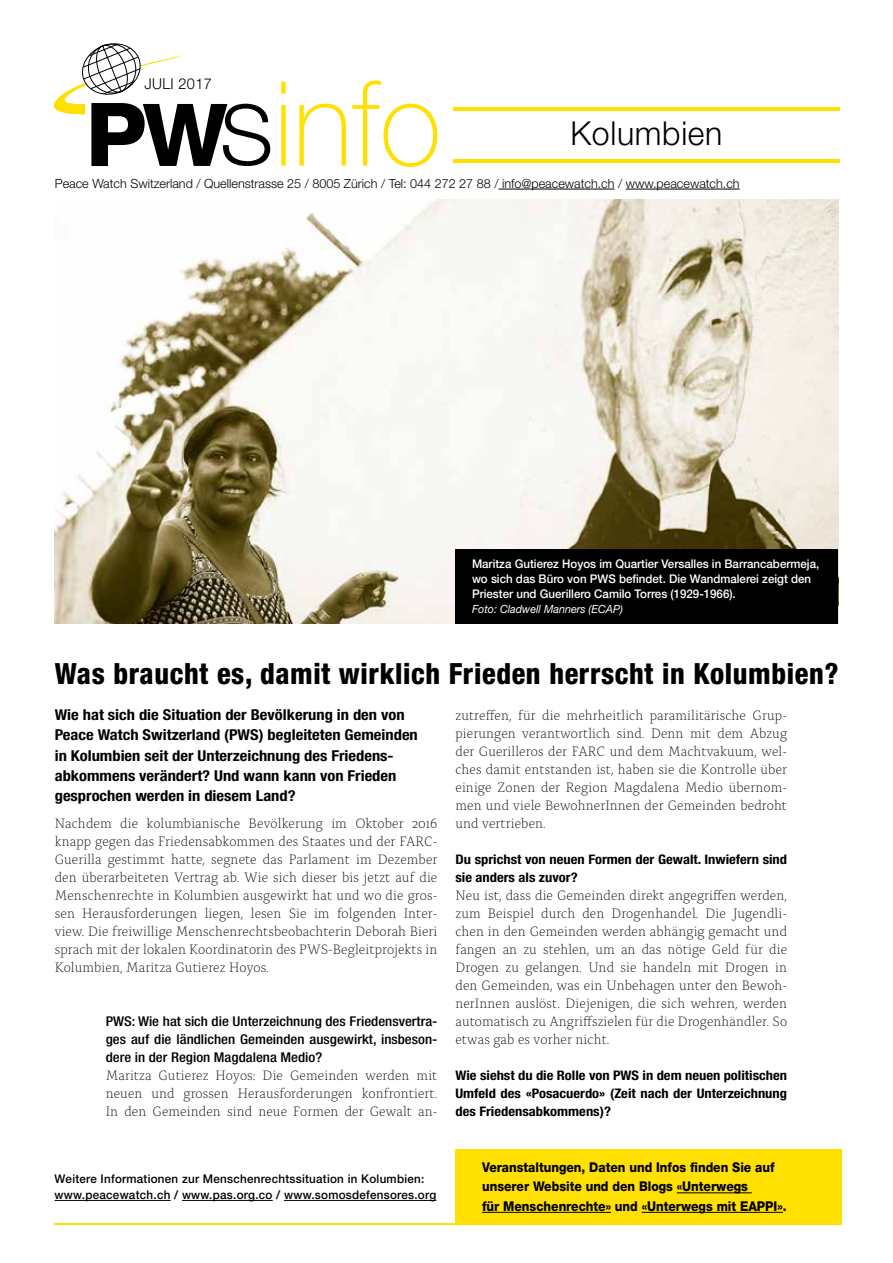
<style>
.page{position:relative;width:893px;height:1263px;background:#fff}
.page>*{position:absolute;margin:0;border:0;box-sizing:border-box;transform-origin:0 0}
.t1{font:300 33px "Helvetica Neue LT";letter-spacing:.02em;color:#000}
.t2{font:800 condensed 29.25px "Helvetica Neue LT";letter-spacing:.02em;color:#000}
.t3{font:700 condensed 15px/20.2px "Helvetica Neue LT";color:#000;scale:1.1 1}
.t4{font:300 15px "Helvetica Neue LT";letter-spacing:.02em;color:#000}
.t5{font:300 14.25px/18px "Alda OTCEV";letter-spacing:.005em;color:#000;text-align:justify;scale:.96 1}
.t6{font:500 condensed 13.5px/18px "Helvetica Neue LT";color:#000;text-align:justify;scale:1.1 1}
.t7{font:800 13.5px/19.5px "Helvetica Neue LT";color:#000;scale:.9 1}
.t8{font:700 condensed 13.2px/18px "Helvetica Neue LT";color:#000;scale:1.1 1}
.t9{font:300 12.6px "Helvetica Neue LT";color:#000}
.t10{font:500 12px/15px "Helvetica Neue LT";color:#fff;scale:.96 1}
.t11{font:500 12px/16.5px "Helvetica Neue LT";letter-spacing:.02em;color:#000}
.t12{font:italic 11.25px "Helvetica Neue LT";color:#fff;scale:.96 1}
</style>
<div class="page">
<img style="left:54px;top:200px;width:785px;height:424px">
<div style="left:455px;top:1149px;width:386px;height:76px;background:#ffe000"></div>
<hr style="left:55px;top:1223px;width:786px;height:2px;background:#ffe000">
<hr style="left:55px;top:1200px;width:116px;height:1px;background:#000">
<hr style="left:182px;top:1200px;width:91px;height:1px;background:#000">
<hr style="left:284px;top:1200px;width:152px;height:1px;background:#000">
<div style="left:455px;top:549px;width:383px;height:75px;background:#000"></div>
<svg style="left:281px;top:81px;width:156px;height:86px"></svg>
<svg style="left:54px;top:43px;width:216px;height:123px"></svg>
<hr style="left:677px;top:1192px;width:75px;height:1px;background:#000">
<hr style="left:482px;top:1212px;width:129px;height:1px;background:#000">
<hr style="left:642px;top:1212px;width:141px;height:1px;background:#000">
<hr style="left:453px;top:160px;width:387px;height:3px;background:#ffe000">
<hr style="left:453px;top:107px;width:387px;height:3px;background:#ffe000">
<hr style="left:498px;top:189px;width:117px;height:1px;background:#000">
<hr style="left:626px;top:189px;width:114px;height:1px;background:#000">
<p class="t4" style="left:145px;top:75px;width:69px">JULI 2017</p>
<h1 class="t1" style="left:570px;top:113px;width:154px">Kolumbien</h1>
<p class="t9" style="left:55px;top:176px;width:686px">Peace Watch Switzerland / Quellenstrasse 25 / 8005 Zürich / Tel: 044 272 27 88 / info@peacewatch.ch / www.peacewatch.ch</p>
<p class="t10" style="left:472px;top:556px;width:363px">Maritza Gutierez Hoyos im Quartier Versalles in Barrancabermeja, wo sich das Büro von PWS befindet. Die Wandmalerei zeigt den<br>Priester und Guerillero Camilo Torres (1929-1966).</p>
<p class="t12" style="left:472px;top:603px;width:159px">Foto: Cladwell Manners (ECAP)</p>
<h2 class="t2" style="left:55px;top:655px;width:785px">Was braucht es, damit wirklich Frieden herrscht in Kolumbien?</h2>
<p class="t3" style="left:55px;top:704px;width:332px">Wie hat sich die Situation der Bevölkerung in den von Peace Watch Switzerland (PWS) begleiteten Gemeinden in Kolumbien seit der Unterzeichnung des Friedens&shy;abkommens verändert? Und wann kann von Frieden gesprochen werden in diesem Land?</p>
<p class="t5" style="left:55px;top:813px;width:400px">Nachdem die kolumbianische Bevölkerung im Oktober 2016 knapp gegen das Friedensabkommen des Staates und der FARC-Guerilla gestimmt hatte, segnete das Parlament im Dezember den überarbeiteten Vertrag ab. Wie sich dieser bis jetzt auf die Menschenrechte in Kolumbien ausgewirkt hat und wo die gros&shy;sen Herausforderungen liegen, lesen Sie im folgenden Inter&shy;view. Die freiwillige Menschenrechtsbeobachterin Deborah Bieri sprach mit der lokalen Koordinatorin des PWS-Begleitprojekts in Kolumbien, Maritza Gutierez Hoyos.</p>
<p class="t6" style="left:106px;top:1012px;width:303px">PWS: Wie hat sich die Unterzeichnung des Friedensvertra&shy;ges auf die ländlichen Gemeinden ausgewirkt, insbeson&shy;dere in der Region Magdalena Medio?</p>
<p class="t5" style="left:106px;top:1065px;width:347px">Maritza Gutierez Hoyos: Die Gemeinden werden mit neuen und grossen Herausforderungen konfrontiert.<br>In den Gemeinden sind neue Formen der Gewalt an-</p>
<p class="t11" style="left:55px;top:1170px;width:383px">Weitere Informationen zur Menschenrechtssituation in Kolumbien: www.peacewatch.ch / www.pas.org.co / www.somosdefensores.org</p>
<p class="t5" style="left:455px;top:705px;width:347px">zutreffen, für die mehrheitlich paramilitärische Grup&shy;pierungen verantwortlich sind. Denn mit dem Abzug der Guerilleros der FARC und dem Machtvakuum, wel&shy;ches damit entstanden ist, haben sie die Kontrolle über einige Zonen der Region Magdalena Medio übernom&shy;men und viele BewohnerInnen der Gemeinden bedroht und vertrieben.</p>
<p class="t8" style="left:455px;top:850px;width:303px">Du sprichst von neuen Formen der Gewalt. Inwiefern sind sie anders als zuvor?</p>
<p class="t5" style="left:455px;top:885px;width:347px">Neu ist, dass die Gemeinden direkt angegriffen werden, zum Beispiel durch den Drogenhandel. Die Jugendli&shy;chen in den Gemeinden werden abhängig gemacht und fangen an zu stehlen, um an das nötige Geld für die Drogen zu gelangen. Und sie handeln mit Drogen in den Gemeinden, was ein Unbehagen unter den Bewoh&shy;nerInnen auslöst. Diejenigen, die sich wehren, werden automatisch zu Angriffszielen für die Drogenhändler. So etwas gab es vorher nicht.</p>
<p class="t8" style="left:455px;top:1066px;width:303px;text-align:justify">Wie siehst du die Rolle von PWS in dem neuen politischen Umfeld des «Posacuerdo» (Zeit nach der Unterzeichnung des Friedensabkommens)?</p>
<p class="t7" style="left:482px;top:1157px;width:340px">Veranstaltungen, Daten und Infos finden Sie auf unserer Website und den Blogs «Unterwegs<br>für Menschenrechte» und «Unterwegs mit EAPPI».</p>
</div>
